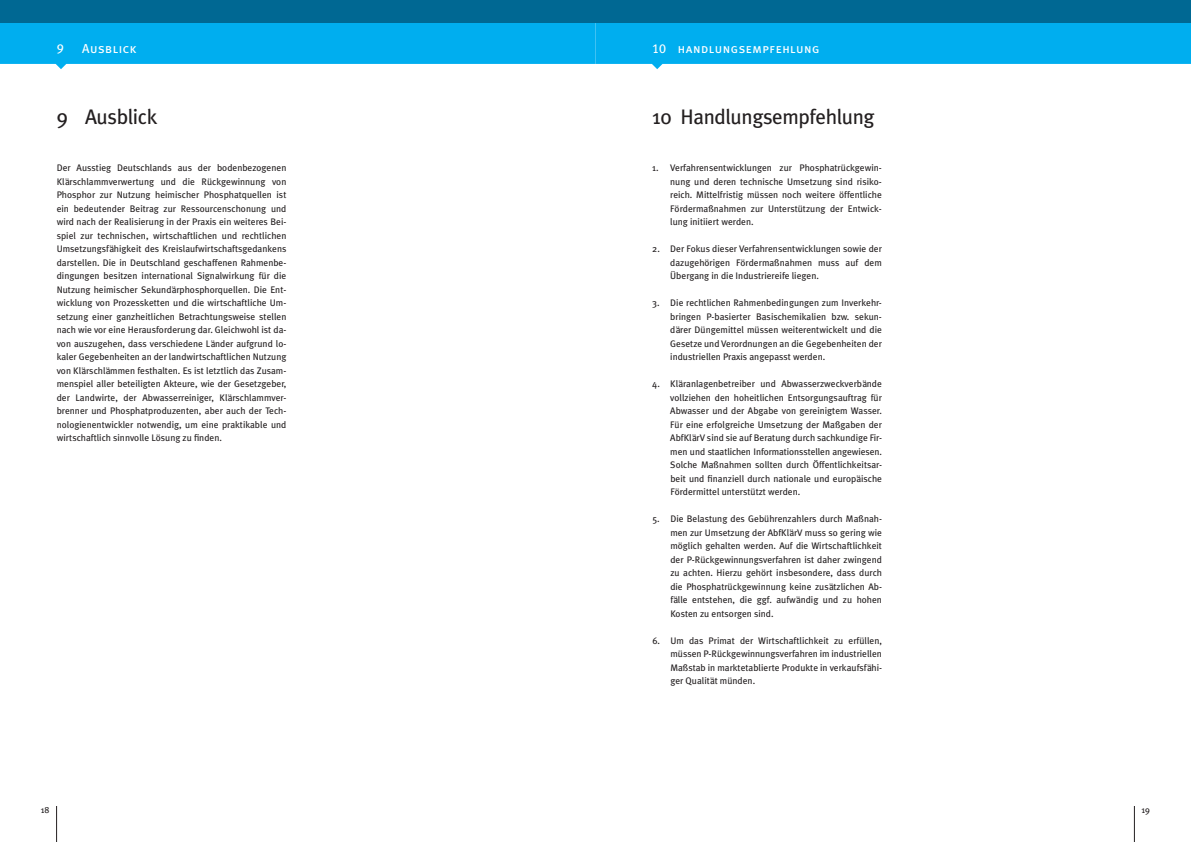
<style>
.page{position:relative;width:1191px;height:842px;background:#fff}
.page>*{position:absolute;margin:0;border:0;box-sizing:border-box;transform-origin:0 0}
.t1{font:21px "Meta Plus";letter-spacing:-.02em;color:#231f20}
.t2{font:13px "Meta Plus Book Caps";letter-spacing:.035em;color:#fff}
.t3{font:9.5px/13.5px "Meta Plus";color:#231f20;text-align:justify}
.t4{font:9px "Meta Plus";color:#231f20}
</style>
<div class="page">
<svg style="left:0;top:23px;width:595px;height:46px;background:#1bb6f0"></svg>
<svg style="left:595px;top:23px;width:596px;height:46px;background:#1cb6f0"></svg>
<hr style="left:56px;top:806px;width:1px;height:36px;background:#231f20">
<hr style="left:1134px;top:806px;width:1px;height:36px;background:#231f20">
<div style="left:0;top:0;width:595px;height:23px;background:#006893"></div>
<div style="left:595px;top:0;width:596px;height:23px;background:#006893"></div>
<h2 class="t2" style="left:57px;top:41px;width:8px">9</h2>
<h2 class="t2" style="left:82px;top:41px;width:56px">Ausblick</h2>
<h2 class="t2" style="left:652px;top:41px;width:169px">10 handlungsempfehlung</h2>
<h1 class="t1" style="left:57px;top:105px;width:102px">9 Ausblick</h1>
<h1 class="t1" style="left:652px;top:105px;width:224px">10 Handlungsempfehlung</h1>
<p class="t3" style="left:57px;top:161px;width:231px">Der Ausstieg Deutschlands aus der bodenbezogenen Klärschlammverwertung und die Rückgewinnung von Phosphor zur Nutzung heimischer Phosphatquellen ist ein bedeutender Beitrag zur Ressourcenschonung und wird nach der Realisierung in der Praxis ein weiteres Bei&shy;spiel zur technischen, wirtschaftlichen und rechtlichen Umsetzungsfähigkeit des Kreislaufwirtschaftsgedankens darstellen. Die in Deutschland geschaffenen Rahmenbe&shy;dingungen besitzen international Signalwirkung für die Nutzung heimischer Sekundärphosphorquellen. Die Ent&shy;wicklung von Prozessketten und die wirtschaftliche Um&shy;setzung einer ganzheitlichen Betrachtungsweise stellen nach wie vor eine Herausforderung dar. Gleichwohl ist da&shy;von auszugehen, dass verschiedene Länder aufgrund lo&shy;kaler Gegebenheiten an der landwirtschaftlichen Nutzung von Klärschlämmen festhalten. Es ist letztlich das Zusam&shy;menspiel aller beteiligten Akteure, wie der Gesetzgeber, der Landwirte, der Abwasserreiniger, Klärschlammver&shy;brenner und Phosphatproduzenten, aber auch der Tech&shy;nologienentwickler notwendig, um eine praktikable und wirtschaftlich sinnvolle Lösung zu finden.</p>
<p class="t3" style="left:670px;top:161px;width:213px;text-indent:-18px">1. Verfahrensentwicklungen zur Phosphatrückgewin&shy;nung und deren technische Umsetzung sind risiko&shy;reich. Mittelfristig müssen noch weitere öffentliche Fördermaßnahmen zur Unterstützung der Entwick&shy;lung initiiert werden.</p>
<p class="t3" style="left:670px;top:242px;width:213px;text-indent:-18px">2. Der Fokus dieser Verfahrensentwicklungen sowie der dazugehörigen Fördermaßnahmen muss auf dem Übergang in die Industriereife liegen.</p>
<p class="t3" style="left:670px;top:296px;width:213px;text-indent:-18px">3. Die rechtlichen Rahmenbedingungen zum Inverkehr&shy;bringen P-basierter Basischemikalien bzw. sekun&shy;därer Düngemittel müssen weiterentwickelt und die Gesetze und Verordnungen an die Gegebenheiten der industriellen Praxis angepasst werden.</p>
<p class="t3" style="left:670px;top:377px;width:213px;text-indent:-18px">4. Kläranlagenbetreiber und Abwasserzweckverbände vollziehen den hoheitlichen Entsorgungsauftrag für Abwasser und der Abgabe von gereinigtem Wasser.<br>Für eine erfolgreiche Umsetzung der Maßgaben der AbfKlärV sind sie auf Beratung durch sachkundige Fir&shy;men und staatlichen Informationsstellen angewiesen.<br>Solche Maßnahmen sollten durch Öffentlichkeitsar&shy;beit und finanziell durch nationale und europäische Fördermittel unterstützt werden.</p>
<p class="t3" style="left:670px;top:512px;width:213px;text-indent:-18px">5. Die Belastung des Gebührenzahlers durch Maßnah&shy;men zur Umsetzung der AbfKlärV muss so gering wie möglich gehalten werden. Auf die Wirtschaftlichkeit der P-Rückgewinnungsverfahren ist daher zwingend zu achten. Hierzu gehört insbesondere, dass durch die Phosphatrückgewinnung keine zusätzlichen Ab&shy;fälle entstehen, die ggf. aufwändig und zu hohen Kosten zu entsorgen sind.</p>
<p class="t3" style="left:670px;top:633px;width:213px;text-indent:-18px">6. Um das Primat der Wirtschaftlichkeit zu erfüllen, müssen P-Rückgewinnungsverfahren im industriellen Maßstab in marktetablierte Produkte in verkaufsfähi&shy;ger Qualität münden.</p>
<p class="t4" style="left:41px;top:805px;width:10px">18</p>
<p class="t4" style="left:1141px;top:805px;width:10px">19</p>
</div>
